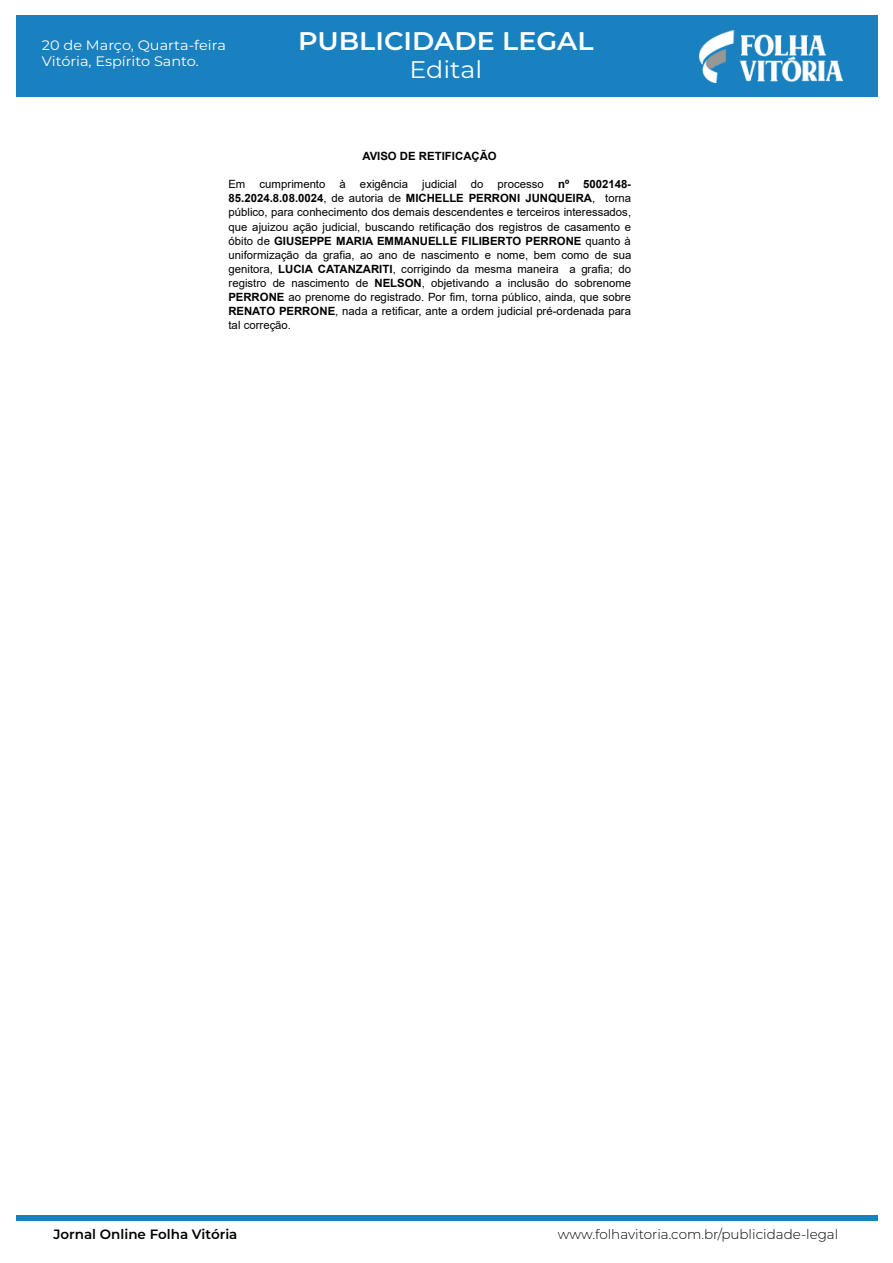
<style>
.page{position:relative;width:893px;height:1263px;background:#fff}
.page>*{position:absolute;margin:0;border:0;box-sizing:border-box;transform-origin:0 0}
.t1{font:600 25.5px "Montserrat";color:#fff;scale:1.06 1}
.t2{font:24px "Montserrat";color:#fff;scale:1.06 1}
.t3{font:13.65px/16.5px "Montserrat";color:#fff;scale:1.06 1}
.t4{font:300 13.5px "Montserrat";color:#000}
.t5{font:600 13.5px "Montserrat";color:#000}
.t6{font:11.4px/14.1px "Arial";letter-spacing:.005em;color:#000;text-align:justify}
.t7{font:700 11.4px "Arial";color:#000}
.s1{font-weight:700}
</style>
<div class="page">
<div style="left:16px;top:15px;width:861px;height:82px;background:#1a81c0"></div>
<img style="left:700px;top:30px;width:143px;height:52px">
<div style="left:16px;top:1215px;width:861px;height:6px;background:#1a81c0"></div>
<p class="t3" style="left:42px;top:36px;width:175px">20 de Março, Quarta-feira<br>Vitória, Espírito Santo.</p>
<h1 class="t1" style="left:298px;top:23px;width:280px">PUBLICIDADE LEGAL</h1>
<h2 class="t2" style="left:409px;top:53px;width:70px">Edital</h2>
<p class="t7" style="left:362px;top:148px;width:136px">AVISO DE RETIFICAÇÃO</p>
<p class="t6" style="left:228px;top:177px;width:404px">Em cumprimento à exigência judicial do processo <span class="s1">nº 5002148- 85.2024.8.08.0024</span>, de autoria de <span class="s1">MICHELLE PERRONI JUNQUEIRA</span>, torna público, para conhecimento dos demais descendentes e terceiros interessados, que ajuizou ação judicial, buscando retificação dos registros de casamento e óbito de <span class="s1">GIUSEPPE MARIA EMMANUELLE FILIBERTO PERRONE</span> quanto à uniformização da grafia, ao ano de nascimento e nome, bem como de sua genitora, <span class="s1">LUCIA CATANZARITI</span>, corrigindo da mesma maneira a grafia; do registro de nascimento de <span class="s1">NELSON</span>, objetivando a inclusão do sobrenome <span class="s1">PERRONE</span> ao prenome do registrado. Por fim, torna público, ainda, que sobre <span class="s1">RENATO PERRONE</span>, nada a retificar, ante a ordem judicial pré-ordenada para tal correção.</p>
<p class="t5" style="left:53px;top:1224px;width:186px">Jornal Online Folha Vitória</p>
<p class="t4" style="left:558px;top:1225px;width:282px">www.folhavitoria.com.br/publicidade-legal</p>
</div>
